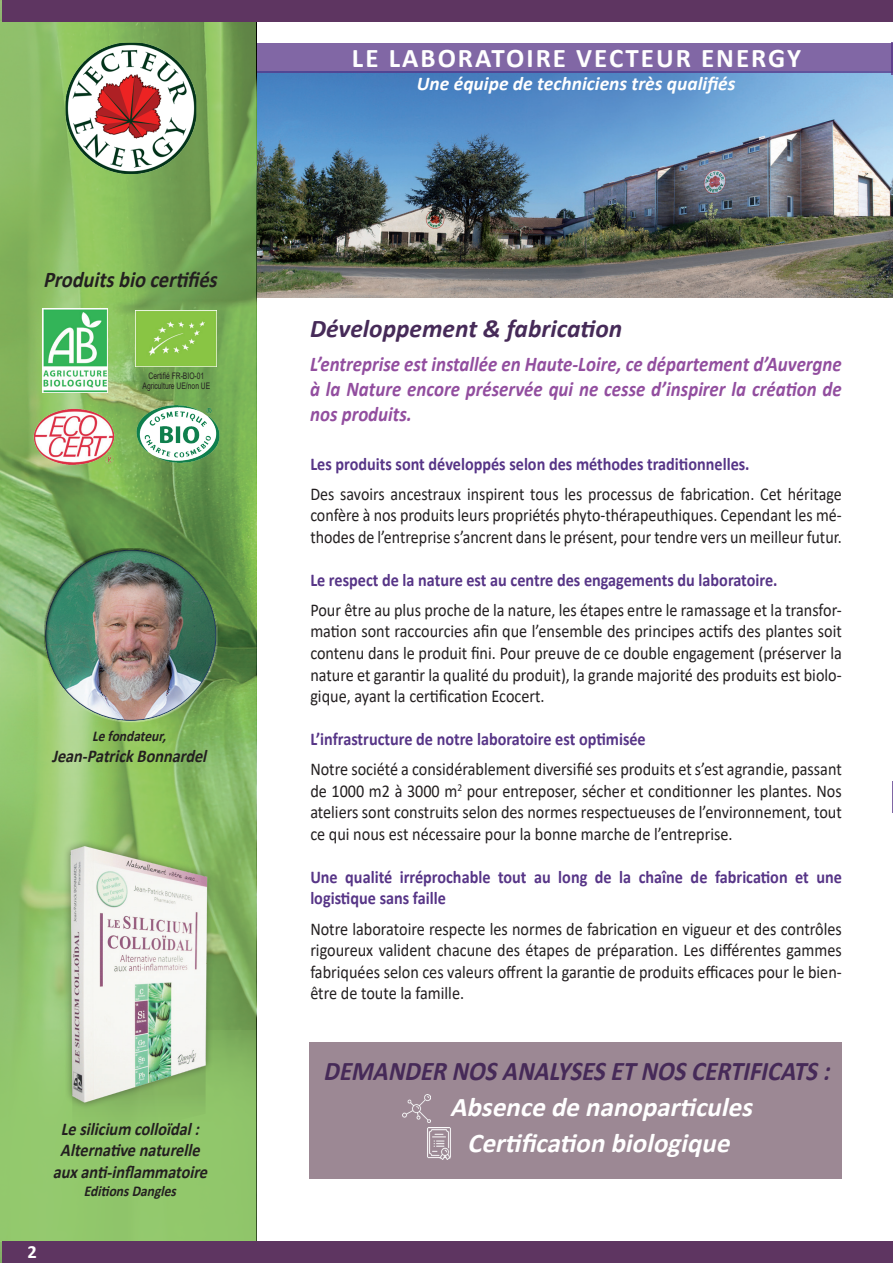
<style>
.page{position:relative;width:893px;height:1263px;background:#fff}
.page>*{position:absolute;margin:0;border:0;box-sizing:border-box;transform-origin:0 0}
.t1{font:italic 700 27px/35.5px "Calibri";color:#fff;text-align:center}
.t2{font:italic 700 27px "Calibri";color:#462a58;scale:.92 1}
.t3{font:700 27px "Calibri";letter-spacing:.075em;color:#fff}
.t4{font:italic 700 25.5px "Calibri";color:#462a58}
.t5{font:italic 700 22.5px "Calibri";color:#231f20;scale:.9 1}
.t6{font:italic 700 21px/25.2px "Calibri";color:#924e9f;text-align:justify;scale:.9 1}
.t7{font:italic 700 19.5px "Calibri";color:#fff}
.t8{font:700 18.6px "Calibri";color:#fff}
.t9{font:18px/21.6px "Calibri";color:#231f20;text-align:justify;scale:.9 1}
.t10{font:700 18px/21.6px "Calibri";color:#573587;scale:.9 1}
.t11{font:18px/21.6px "Calibri";color:#231f20;text-align:justify;scale:.89 1}
.t12{font:italic 700 18px/21.6px "Calibri";color:#231f20;text-align:center;scale:.9 1}
.t13{font:italic 700 15px "Calibri";color:#231f20;scale:.9 1}
.t14{font:9px/10.8px "Arial";color:#231f20;text-align:center;scale:.75 1}
</style>
<div class="page">
<svg style="left:0;top:21px;width:256px;height:1221px;background:#85b661"></svg>
<div style="left:3px;top:0;width:890px;height:21px;background:#5e3561"></div>
<div style="left:72px;top:1116px;width:134px;height:30px;background:#91c66b"></div>
<div style="left:3px;top:1242px;width:890px;height:21px;background:#5e3561"></div>
<div style="left:309px;top:1042px;width:533px;height:137px;background:#9c8894"></div>
<img style="left:65px;top:43px;width:131px;height:131px">
<div style="left:36px;top:540px;width:188px;height:189px;background:#231f20;opacity:.75"></div>
<img style="left:257px;top:73px;width:636px;height:224px">
<div style="left:257px;top:43px;width:636px;height:30px;background:#8167a5"></div>
<img style="left:402px;top:1094px;width:28px;height:28px">
<img style="left:427px;top:1128px;width:24px;height:31px">
<img style="left:0;top:821px;width:257px;height:295px">
<img style="left:33px;top:394px;width:85px;height:85px">
<img style="left:136px;top:310px;width:81px;height:56px">
<img style="left:43px;top:309px;width:65px;height:84px">
<hr style="left:891px;top:42px;width:2px;height:33px;background:#573587">
<hr style="left:892px;top:781px;width:1px;height:31px;background:#573587">
<img style="left:119px;top:376px;width:117px;height:117px">
<p class="t5" style="left:43px;top:263px;width:202px">Produitsbiocertifiés</p>
<p class="t14" style="left:143px;top:370px;width:92px">Certifié FR-BIO-01<br>Agriculture UE/non UE</p>
<p class="t13" style="left:92px;top:725px;width:88px">Lefondateur,</p>
<p class="t12" style="left:52px;top:745px;width:179px">Jean-PatrickBonnardel</p>
<p class="t12" style="left:53px;top:1118px;width:179px">Lesilicium colloïdal:<br>Alternativenaturelle auxanti-inflammatoire</p>
<p class="t13" style="left:84px;top:1180px;width:109px">EditionsDangles</p>
<p class="t8" style="left:27px;top:1239px;width:11px">2</p>
<h1 class="t3" style="left:352px;top:39px;width:451px">LE LABORATOIRE VECTEUR ENERGY</h1>
<p class="t7" style="left:417px;top:69px;width:320px">Une équipe de techniciens très qualifiés</p>
<h2 class="t4" style="left:310px;top:311px;width:314px">Développement &amp; fabrication</h2>
<p class="t6" style="left:310px;top:351px;width:592px">L’entreprise est installée en Haute-Loire, ce département d’Auvergne à la Nature encore préservée qui ne cesse d’inspirer la création de nos produits.</p>
<p class="t10" style="left:310px;top:452px;width:490px">Les produits sont développés selon des méthodes traditionnelles.</p>
<p class="t11" style="left:310px;top:482px;width:599px">Des savoirs ancestraux inspirent tous les processus de fabrication. Cet héritage confère à nos produits leurs propriétés phyto-thérapeuthiques. Cependant les mé&shy;thodes de l’entreprise s’ancrent dans le présent, pour tendre vers un meilleur futur.</p>
<p class="t10" style="left:310px;top:569px;width:521px">Le respect de la nature est au centre des engagements du laboratoire.</p>
<p class="t9" style="left:310px;top:598px;width:592px">Pour être au plus proche de la nature, les étapes entre le ramassage et la transfor&shy;mation sont raccourcies afin que l’ensemble des principes actifs des plantes soit contenu dans le produit fini. Pour preuve de ce double engagement (préserver la nature et garantir la qualité du produit), la grande majorité des produits est biolo&shy;gique, ayant la certification Ecocert.</p>
<p class="t10" style="left:310px;top:728px;width:374px">L’infrastructure de notre laboratoire est optimisée</p>
<p class="t9" style="left:310px;top:758px;width:592px">Notre société a considérablement diversifié ses produits et s’est agrandie, passant de 1000 m2 à 3000 m<sup>2</sup> pour entreposer, sécher et conditionner les plantes. Nos ateliers sont construits selon des normes respectueuses de l’environnement, tout ce qui nous est nécessaire pour la bonne marche de l’entreprise.</p>
<p class="t10" style="left:310px;top:866px;width:592px">Une qualité irréprochable tout au long de la chaîne de fabrication et une logistique sans faille</p>
<p class="t9" style="left:310px;top:917px;width:592px">Notre laboratoire respecte les normes de fabrication en vigueur et des contrôles rigoureux valident chacune des étapes de préparation. Les différentes gammes fabriquées selon ces valeurs offrent la garantie de produits efficaces pour le bien&shy;être de toute la famille.</p>
<h1 class="t2" style="left:323px;top:1052px;width:560px">DEMANDERNOSANALYSESETNOSCERTIFICATS:</h1>
<h1 class="t1" style="left:450px;top:1089px;width:311px">Absencedenanoparticules<br>Certificationbiologique</h1>
</div>
